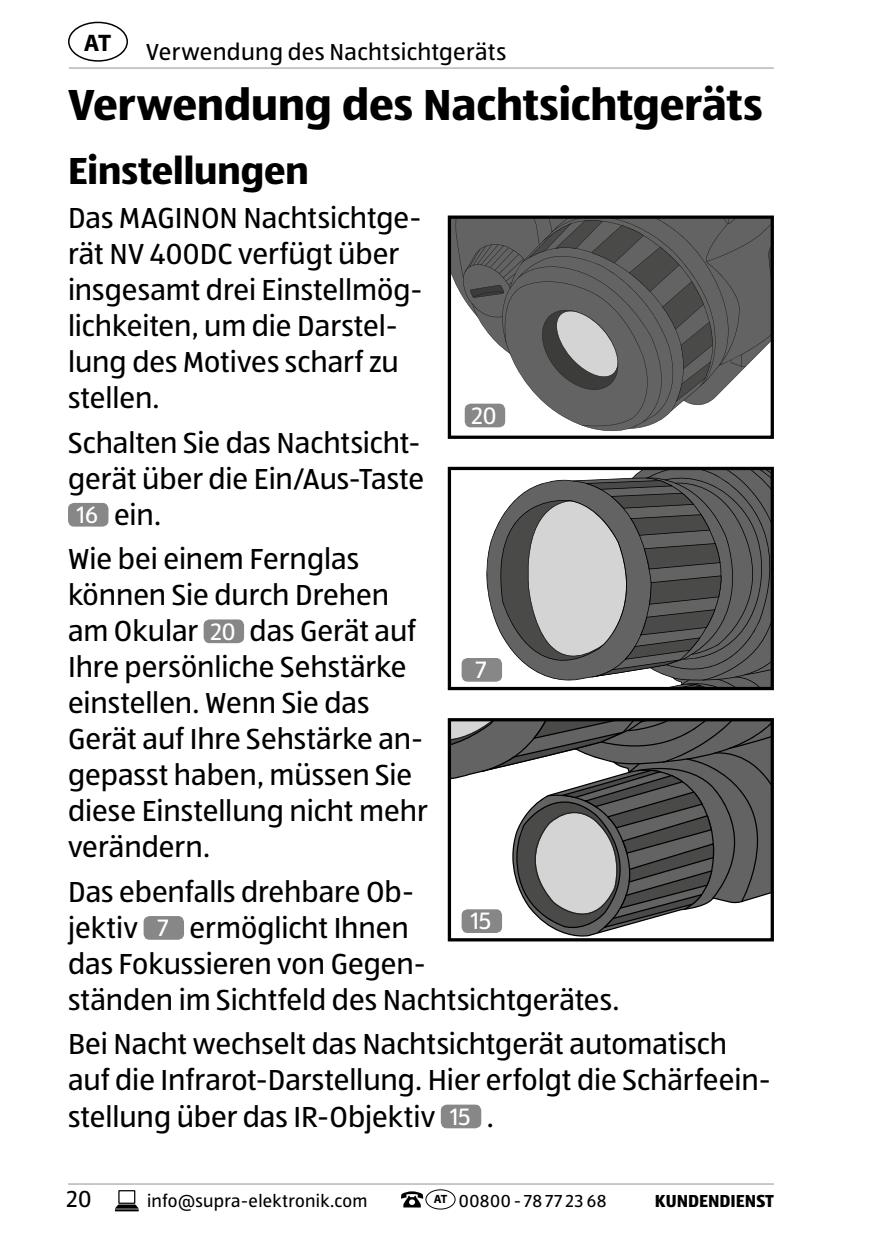
<style>
.page{position:relative;width:893px;height:1259px;background:#fff}
.page>*{position:absolute;margin:0;border:0;box-sizing:border-box;transform-origin:0 0}
.t1{font:700 45px "ALDISUEDOT";color:#000}
.t2{font:700 39px "ALDISUEDOT";color:#000}
.t3{font:30px/36px "ALDISUEDOT";color:#000}
.t4{font:24.6px "ALDISUEDOT";color:#fff}
.t5{font:24px "ALDISUEDOT";letter-spacing:.015em;color:#000}
.t6{font:700 24px "Myriad Pro";color:#000}
.t7{font:18px "ALDISUEDOT";letter-spacing:.015em;color:#000}
.t8{font:700 18px "ALDISUEDOT";color:#000}
.t9{font:700 12px "Myriad Pro";color:#000}
.s1{font-size:24.6px;color:#fff}
</style>
<div class="page">
<div style="left:68px;top:22px;width:60px;height:40px;border:2px solid #000;border-radius:50%"></div>
<hr style="left:69px;top:67px;width:705px;height:2px;background:#b8b7b7">
<hr style="left:68px;top:1183px;width:706px;height:1px;background:#b8b7b7">
<svg style="left:401px;top:1191px;width:22px;height:16px"></svg>
<div style="left:425px;top:1189px;width:30px;height:20px;border:1px solid #000;border-radius:50%"></div>
<svg style="left:115px;top:1190px;width:24px;height:21px"></svg>
<div style="left:68px;top:503px;width:40px;height:23px;background:#878787;border-radius:6px"></div>
<div style="left:204px;top:619px;width:40px;height:24px;background:#878787;border-radius:6px"></div>
<div style="left:144px;top:916px;width:40px;height:23px;background:#878787;border-radius:6px"></div>
<div style="left:441px;top:1104px;width:40px;height:24px;background:#878787;border-radius:6px"></div>
<svg style="left:452px;top:219px;width:176px;height:212px"></svg>
<svg style="left:456px;top:219px;width:314px;height:210px"></svg>
<div style="left:448px;top:215px;width:326px;height:224px;border:3px solid #000"></div>
<svg style="left:488px;top:471px;width:282px;height:215px;background:#7e7e7e"></svg>
<div style="left:448px;top:467px;width:326px;height:223px;border:3px solid #000"></div>
<div style="left:465px;top:404px;width:40px;height:23px;background:#878787;border-radius:6px"></div>
<div style="left:462px;top:658px;width:40px;height:23px;background:#878787;border-radius:6px"></div>
<svg style="left:452px;top:722px;width:318px;height:211px"></svg>
<div style="left:448px;top:718px;width:326px;height:223px;border:3px solid #000"></div>
<div style="left:462px;top:909px;width:40px;height:24px;background:#878787;border-radius:6px"></div>
<p class="t6" style="left:84px;top:27px;width:29px">AT</p>
<p class="t5" style="left:146px;top:36px;width:361px">Verwendung des Nachtsichtgeräts</p>
<h1 class="t1" style="left:68px;top:74px;width:696px">Verwendung des Nachtsichtgeräts</h1>
<h2 class="t2" style="left:68px;top:144px;width:242px">Einstellungen</h2>
<p class="t3" style="left:68px;top:199px;width:356px">Das MAGINON Nachtsichtge&shy;rät NV 400DC verfügt über insgesamt drei Einstellmög&shy;lichkeiten, um die Darstel&shy;lung des Motives scharf zu stellen.</p>
<p class="t3" style="left:68px;top:424px;width:358px">Schalten Sie das Nachtsicht&shy;gerät über die Ein/Aus-Taste<br><span class="s1">16</span> ein.</p>
<p class="t3" style="left:68px;top:540px;width:361px">Wie bei einem Fernglas können Sie durch Drehen am Okular <span class="s1">20</span> das Gerät auf<br>Ihre persönliche Sehstärke einstellen. Wenn Sie das<br>Gerät auf Ihre Sehstärke an&shy;gepasst haben, müssen Sie diese Einstellung nicht mehr verändern.</p>
<p class="t3" style="left:68px;top:873px;width:553px">Das ebenfalls drehbare Ob-<br>jektiv <span class="s1">7</span> ermöglicht Ihnen<br>das Fokussieren von Gegen-<br>ständen im Sichtfeld des Nachtsichtgerätes.</p>
<p class="t3" style="left:68px;top:1025px;width:704px">Bei Nacht wechselt das Nachtsichtgerät automatisch auf die Infrarot-Darstellung. Hier erfolgt die Schärfeein&shy;stellung über das IR-Objektiv <span class="s1">15</span> .</p>
<p class="t4" style="left:472px;top:399px;width:26px">20</p>
<p class="t4" style="left:476px;top:654px;width:12px">7</p>
<p class="t4" style="left:471px;top:905px;width:22px">15</p>
<p class="t5" style="left:67px;top:1183px;width:26px">20</p>
<p class="t7" style="left:147px;top:1189px;width:222px">info@supra-elektronik.com</p>
<p class="t7" style="left:459px;top:1189px;width:149px">00800 - 78 77 23 68</p>
<p class="t8" style="left:655px;top:1188px;width:121px">KUNDENDIENST</p>
<p class="t9" style="left:434px;top:1191px;width:15px">AT</p>
</div>
